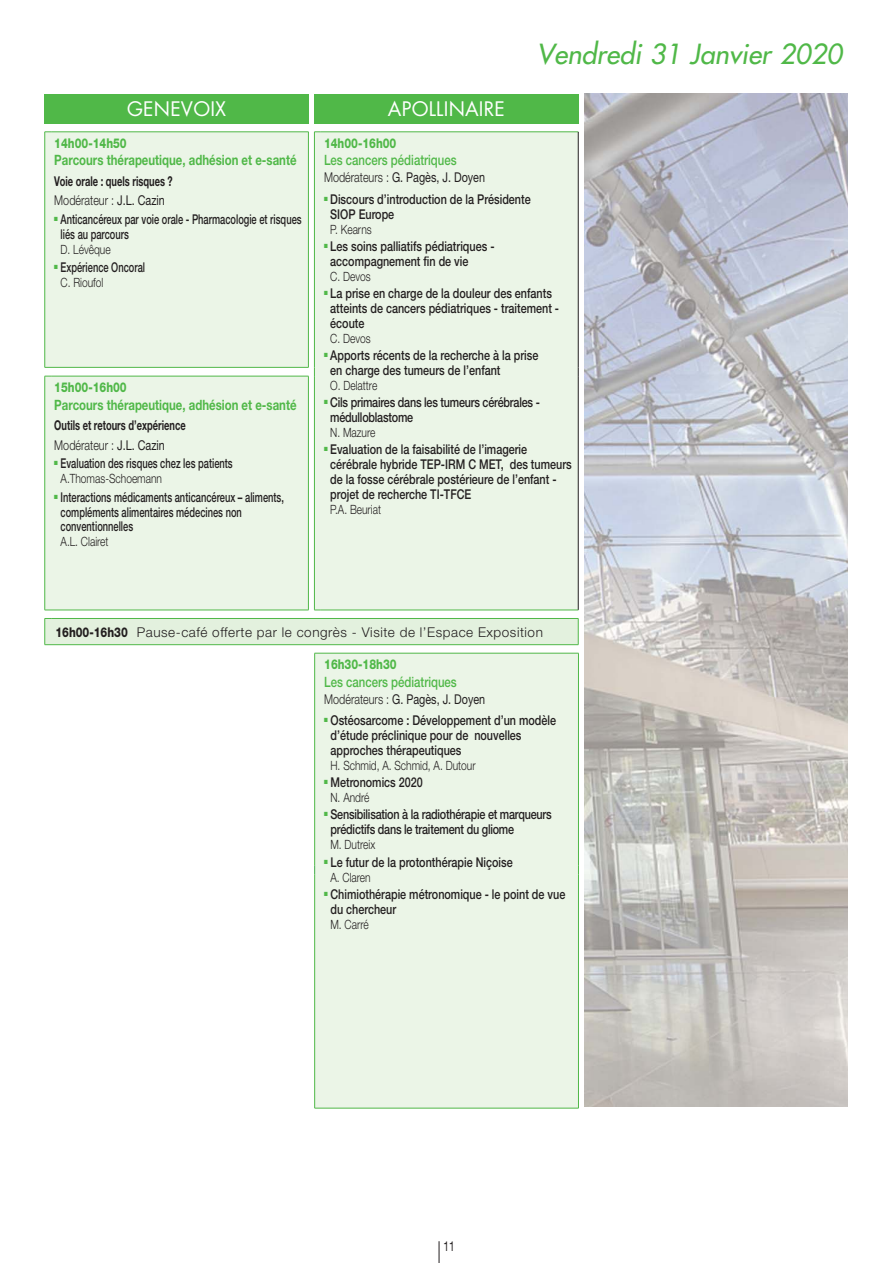
<style>
.page{position:relative;width:893px;height:1263px;background:#fff}
.page>*{position:absolute;margin:0;border:0;box-sizing:border-box;transform-origin:0 0}
.t1{font:italic 27px "Futura";color:#50b848}
.t2{font:19.5px "Futura";letter-spacing:.01em;color:#fff}
.t3{font:700 14.25px "Helvetica Neue LT";color:#50b848;scale:.8 1}
.t4{font:500 14.25px "Helvetica Neue LT";color:#50b848;scale:.8 1}
.t5{font:500 13.5px/15px "Helvetica Neue LT";color:#231f20;scale:.8 1}
.t6{font:500 13.5px/14.5px "Helvetica Neue LT";color:#231f20;scale:.69 1}
.t7{font:500 13.5px/15px "Helvetica Neue LT";letter-spacing:-.02em;color:#231f20;scale:.8 1}
.t8{font:700 13.5px/19.2px "Helvetica Neue LT";color:#231f20;scale:.69 1}
.t9{font:300 13.5px "Helvetica Neue LT";letter-spacing:.04em;color:#231f20}
.t10{font:13.5px "Helvetica Neue LT";color:#231f20;scale:.8 1}
.t11{font:800 13.5px "Helvetica Neue LT";color:#50b848;scale:.8 1}
.t12{font:13.5px "Helvetica Neue LT";color:#231f20;scale:.75 1}
.t13{font:300 12.75px "Helvetica Neue LT";color:#231f20;scale:.8 1}
.s1{font-weight:300}
.s2{font-weight:400}
.s3{font-weight:800}
</style>
<div class="page">
<div style="left:45px;top:94px;width:264px;height:30px;background:#50b848"></div>
<div style="left:314px;top:94px;width:264px;height:30px;background:#50b848"></div>
<div style="left:321px;top:133px;width:257px;height:477px;background:#ebf5e7"></div>
<hr style="left:44px;top:132px;width:1px;height:235px;background:#50b848">
<hr style="left:44px;top:376px;width:1px;height:234px;background:#50b848">
<div style="left:44px;top:618px;width:535px;height:27px;background:#e3f1de"></div>
<hr style="left:51px;top:618px;width:527px;height:1px;background:#50b848">
<hr style="left:45px;top:644px;width:533px;height:1px;background:#50b848">
<hr style="left:321px;top:132px;width:257px;height:1px;background:#50b848">
<hr style="left:321px;top:610px;width:257px;height:1px;background:#50b848">
<hr style="left:578px;top:132px;width:1px;height:235px;background:#231f20">
<hr style="left:578px;top:376px;width:1px;height:234px;background:#231f20">
<div style="left:45px;top:132px;width:276px;height:479px;background:#ebf5e7"></div>
<div style="left:315px;top:654px;width:263px;height:454px;background:#ebf5e7"></div>
<hr style="left:314px;top:653px;width:265px;height:1px;background:#50b848">
<hr style="left:314px;top:1108px;width:265px;height:1px;background:#50b848">
<hr style="left:578px;top:653px;width:1px;height:213px;background:#50b848">
<hr style="left:578px;top:874px;width:1px;height:234px;background:#50b848">
<hr style="left:314px;top:653px;width:1px;height:213px;background:#50b848">
<hr style="left:314px;top:874px;width:1px;height:234px;background:#50b848">
<img style="left:585px;top:94px;width:262px;height:1013px">
<svg style="left:439px;top:1241px;width:1px;height:22px"></svg>
<h2 class="t2" style="left:127px;top:100px;width:101px">GENEVOIX</h2>
<h2 class="t2" style="left:388px;top:100px;width:119px">APOLLINAIRE</h2>
<h1 class="t1" style="left:537px;top:40px;width:307px">Vendredi 31 Janvier 2020</h1>
<p class="t11" style="left:54px;top:139px;width:92px">14h00-14h50</p>
<p class="t3" style="left:54px;top:155px;width:304px">Parcours thérapeutique, adhésion et e-santé</p>
<p class="t8" style="left:54px;top:173px;width:173px">Voie orale : quels risques ?<br><span class="s1">Modérateur :</span> <span class="s2">J.L. Cazin</span></p>
<p class="t6" style="left:61px;top:214px;width:351px;text-indent:-6px"><sup>■</sup> Anticancéreux par voie orale - Pharmacologie et risques liés au parcours</p>
<p class="t13" style="left:61px;top:245px;width:64px">D. Lévêque</p>
<p class="t6" style="left:54px;top:262px;width:133px"><sup>■</sup> Expérience Oncoral</p>
<p class="t13" style="left:61px;top:278px;width:55px">C. Rioufol</p>
<p class="t11" style="left:54px;top:383px;width:92px">15h00-16h00</p>
<p class="t3" style="left:54px;top:399px;width:304px">Parcours thérapeutique, adhésion et e-santé</p>
<p class="t8" style="left:54px;top:418px;width:192px">Outils et retours d’expérience<br><span class="s1">Modérateur :</span> <span class="s2">J.L. Cazin</span></p>
<p class="t6" style="left:54px;top:458px;width:260px"><sup>■</sup> Evaluation des risques chez les patients</p>
<p class="t13" style="left:61px;top:474px;width:128px">A.Thomas-Schoemann</p>
<p class="t6" style="left:61px;top:492px;width:325px;text-indent:-6px"><sup>■</sup> Interactions médicaments anticancéreux – aliments, compléments alimentaires médecines non conventionnelles</p>
<p class="t13" style="left:61px;top:537px;width:61px">A.L. Clairet</p>
<p class="t11" style="left:324px;top:139px;width:92px">14h00-16h00</p>
<p class="t4" style="left:324px;top:155px;width:167px">Les cancers pédiatriques</p>
<p class="t10" style="left:324px;top:173px;width:203px"><span class="s1">Modérateurs :</span> G. Pagès, J. Doyen</p>
<p class="t5" style="left:330px;top:193px;width:252px;text-indent:-6px"><sup>■</sup> Discours d’introduction de la Présidente<br>SIOP Europe</p>
<p class="t13" style="left:330px;top:225px;width:53px">P. Kearns</p>
<p class="t5" style="left:330px;top:240px;width:207px;text-indent:-6px"><sup>■</sup> Les soins palliatifs pédiatriques - accompagnement fin de vie</p>
<p class="t13" style="left:330px;top:272px;width:52px">C. Devos</p>
<p class="t5" style="left:330px;top:287px;width:288px;text-indent:-6px"><sup>■</sup> La prise en charge de la douleur des enfants atteints de cancers pédiatriques - traitement - écoute</p>
<p class="t13" style="left:330px;top:334px;width:52px">C. Devos</p>
<p class="t5" style="left:330px;top:350px;width:262px;text-indent:-6px"><sup>■</sup> Apports récents de la recherche à la prise en charge des tumeurs de l’enfant</p>
<p class="t13" style="left:330px;top:381px;width:60px">O. Delattre</p>
<p class="t7" style="left:330px;top:397px;width:264px;text-indent:-6px"><sup>■</sup> Cils primaires dans les tumeurs cérébrales - médulloblastome</p>
<p class="t13" style="left:330px;top:428px;width:58px">N. Mazure</p>
<p class="t5" style="left:330px;top:444px;width:303px;text-indent:-6px"><sup>■</sup> Evaluation de la faisabilité de l’imagerie cérébrale hybride TEP-IRM C MET, des tumeurs de la fosse cérébrale postérieure de l’enfant - projet de recherche TI-TFCE</p>
<p class="t13" style="left:330px;top:505px;width:65px">P.A. Beuriat</p>
<p class="t9" style="left:55px;top:627px;width:489px"><span class="s3">16h00-16h30</span> Pause-café offerte par le congrès - Visite de l’Espace Exposition</p>
<p class="t11" style="left:324px;top:660px;width:92px">16h30-18h30</p>
<p class="t4" style="left:324px;top:676px;width:167px">Les cancers pédiatriques</p>
<p class="t10" style="left:324px;top:694px;width:203px"><span class="s1">Modérateurs :</span> G. Pagès, J. Doyen</p>
<p class="t5" style="left:330px;top:714px;width:284px;text-indent:-6px"><sup>■</sup> Ostéosarcome : Développement d’un modèle d’étude préclinique pour de nouvelles approches thérapeutiques</p>
<p class="t13" style="left:330px;top:761px;width:183px">H. Schmid, A. Schmid, A. Dutour</p>
<p class="t5" style="left:324px;top:777px;width:125px"><sup>■</sup> Metronomics 2020</p>
<p class="t13" style="left:330px;top:793px;width:50px">N. André</p>
<p class="t7" style="left:330px;top:809px;width:278px;text-indent:-6px"><sup>■</sup> Sensibilisation à la radiothérapie et marqueurs prédictifs dans le traitement du gliome</p>
<p class="t13" style="left:330px;top:840px;width:57px">M. Dutreix</p>
<p class="t5" style="left:324px;top:856px;width:237px"><sup>■</sup> Le futur de la protonthérapie Niçoise</p>
<p class="t13" style="left:330px;top:872px;width:52px">A. Claren</p>
<p class="t5" style="left:330px;top:888px;width:295px;text-indent:-6px"><sup>■</sup> Chimiothérapie métronomique - le point de vue du chercheur</p>
<p class="t13" style="left:330px;top:920px;width:49px">M. Carré</p>
<p class="t12" style="left:443px;top:1241px;width:17px">11</p>
</div>
